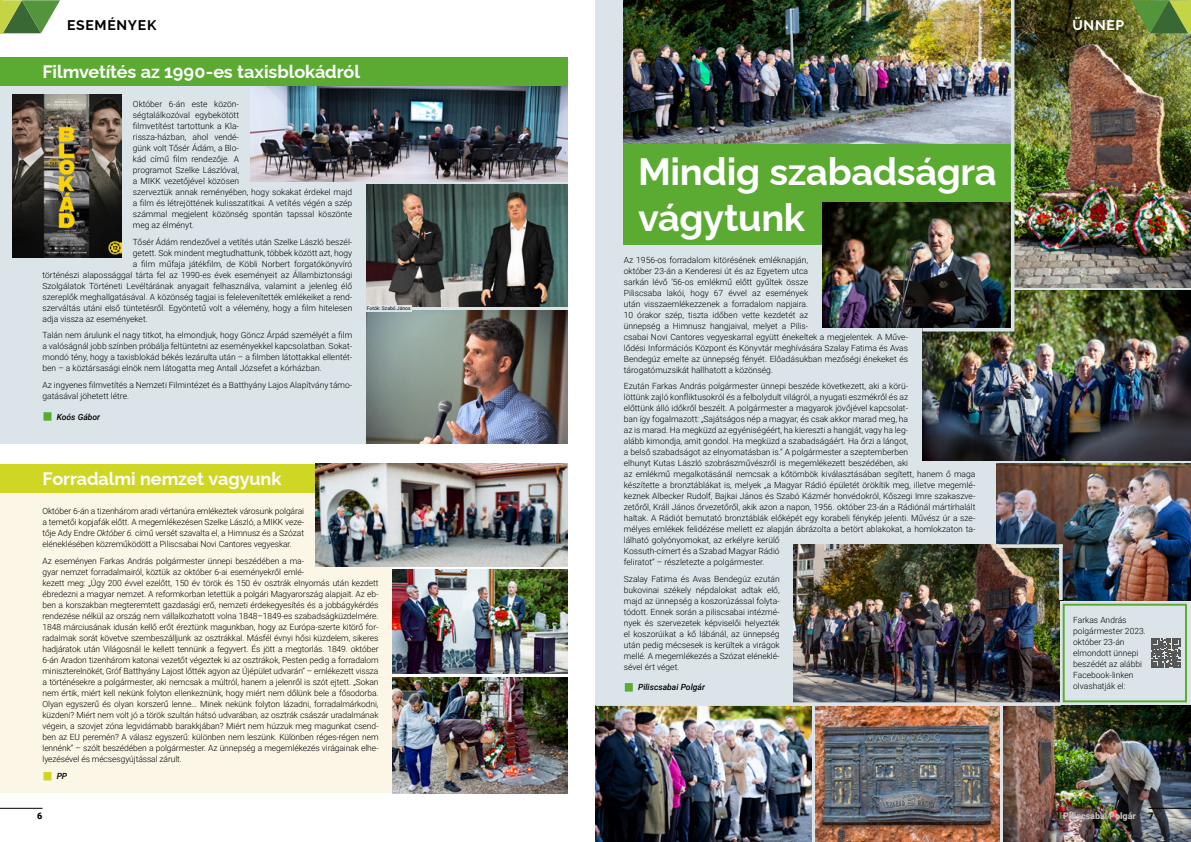
<style>
.page{position:relative;width:1191px;height:842px;background:#fff}
.page>*{position:absolute;margin:0;border:0;box-sizing:border-box;transform-origin:0 0}
.t1{font:700 38px/45.6px "Raleway";letter-spacing:-.01em;color:#fff}
.t2{font:700 18px "Raleway";letter-spacing:-.005em;color:#fff}
.t3{font:700 14px "Raleway";letter-spacing:.05em;color:#000}
.t4{font:700 14px "Raleway";letter-spacing:.05em;color:#fff}
.t5{font:900 9px "Roboto";color:#c1c0c0}
.t6{font:900 9px "Roboto";color:#000}
.t7{font:300 8.5px/11px "Roboto";color:#000}
.t8{font:italic 500 8.5px "Roboto";color:#000}
.t9{font:5px "Roboto";color:#000}
.s1{font-style:italic}
</style>
<div class="page">
<div style="left:595px;top:0;width:596px;height:842px;background:#dbe5e9"></div>
<img style="left:1014px;top:0;width:177px;height:287px">
<img style="left:996px;top:464px;width:195px;height:136px">
<img style="left:922px;top:291px;width:269px;height:169px">
<img style="left:794px;top:544px;width:265px;height:158px">
<img style="left:624px;top:0;width:387px;height:144px">
<img style="left:1003px;top:706px;width:188px;height:136px">
<div style="left:1062px;top:604px;width:125px;height:98px;border:2px solid #5bab33"></div>
<svg style="left:0;top:0;width:60px;height:33px;background:#7fa65b"></svg>
<svg style="left:1125px;top:0;width:66px;height:33px;background:#6a8e38"></svg>
<hr style="left:1148px;top:808px;width:43px;height:1px;background:#000">
<hr style="left:0;top:808px;width:43px;height:1px;background:#000">
<svg style="left:1059px;top:812px;width:2px;height:7px"></svg>
<div style="left:0;top:57px;width:567px;height:29px;background:#5bab33"></div>
<div style="left:0;top:86px;width:567px;height:358px;background:#dbe5e9"></div>
<div style="left:43px;top:412px;width:8px;height:9px;background:#5bab33"></div>
<img style="left:250px;top:86px;width:317px;height:95px">
<div style="left:0;top:464px;width:315px;height:29px;background:#cfd724"></div>
<div style="left:0;top:493px;width:393px;height:299px;background:#fcf6e7"></div>
<div style="left:43px;top:772px;width:8px;height:8px;background:#cfd724"></div>
<img style="left:315px;top:464px;width:252px;height:102px">
<img style="left:393px;top:677px;width:174px;height:117px">
<img style="left:393px;top:570px;width:174px;height:104px">
<img style="left:13px;top:95px;width:109px;height:163px">
<img style="left:366px;top:185px;width:201px;height:121px">
<img style="left:366px;top:310px;width:201px;height:134px">
<div style="left:365px;top:305px;width:47px;height:6px;background:#dbe5e9"></div>
<div style="left:624px;top:144px;width:387px;height:101px;background:#5bab33"></div>
<div style="left:625px;top:683px;width:8px;height:8px;background:#5bab33"></div>
<img style="left:815px;top:706px;width:185px;height:136px">
<img style="left:822px;top:202px;width:189px;height:126px">
<img style="left:595px;top:706px;width:216px;height:136px">
<hr style="left:922px;top:328px;width:89px;height:3px;background:#dbe5e9">
<hr style="left:1011px;top:0;width:3px;height:331px;background:#dbe5e9">
<svg style="left:595px;top:702px;width:465px;height:4px"></svg>
<hr style="left:1059px;top:544px;width:3px;height:56px;background:#dbe5e9">
<svg style="left:996px;top:544px;width:66px;height:4px"></svg>
<svg style="left:1151px;top:638px;width:29px;height:30px"></svg>
<h3 class="t3" style="left:67px;top:14px;width:91px">ESEMÉNYEK</h3>
<h2 class="t2" style="left:43px;top:57px;width:319px">Filmvetítés az 1990-es taxisblokádról</h2>
<p class="t7" style="left:133px;top:98px;width:221px">Október 6-án este közön-<br>ségtalálkozóval egybekötött<br>filmvetítést tartottunk a Kla-<br>rissza-házban, ahol vendé-<br>günk volt Tősér Ádám, a Blo-<br>kád című film rendezője. A<br>programot Szelke Lászlóval,<br>a MIKK vezetőjével közösen<br>szerveztük annak reményében, hogy sokakat érdekel majd a film és létrejöttének kulisszatitkai. A vetítés végén a szép számmal megjelent közönség spontán tapssal köszönte meg az élményt.</p>
<p class="t7" style="left:133px;top:236px;width:221px">Tősér Ádám rendezővel a vetítés után Szelke László beszél-</p>
<p class="t7" style="left:133px;top:247px;width:221px">getett. Sok mindent megtudhattunk, többek között azt, hogy</p>
<p class="t7" style="left:133px;top:258px;width:221px">a film műfaja játékfilm, de Köbli Norbert forgatókönyvíró</p>
<p class="t7" style="left:43px;top:269px;width:311px">történészi alapossággal tárta fel az 1990-es évek eseményeit az Állambiztonsági</p>
<p class="t7" style="left:43px;top:280px;width:311px">Szolgálatok Történeti Levéltárának anyagait felhasználva, valamint a jelenleg élő</p>
<p class="t7" style="left:43px;top:291px;width:311px">szereplők meghallgatásával. A közönség tagjai is felelevenítették emlékeiket a rend-</p>
<p class="t7" style="left:43px;top:302px;width:311px">szerváltás utáni első tüntetésről. Egyöntetű volt a vélemény, hogy a film hitelesen</p>
<p class="t7" style="left:43px;top:313px;width:107px">adja vissza az eseményeket.</p>
<p class="t7" style="left:43px;top:330px;width:311px;text-align:justify">Talán nem árulunk el nagy titkot, ha elmondjuk, hogy Göncz Árpád személyét a film a valóságnál jobb színben próbálja feltüntetni az eseményekkel kapcsolatban. Sokat&shy;mondó tény, hogy a taxisblokád békés lezárulta után – a filmben látottakkal ellentét&shy;ben – a köztársasági elnök nem látogatta meg Antall Józsefet a kórházban.</p>
<p class="t7" style="left:43px;top:379px;width:311px">Az ingyenes filmvetítés a Nemzeti Filmintézet és a Batthyány Lajos Alapítvány támo&shy;gatásával jöhetett létre.</p>
<p class="t8" style="left:57px;top:411px;width:45px">Koós Gábor</p>
<p class="t9" style="left:367px;top:305px;width:45px">Fotók: Szabó János</p>
<h2 class="t2" style="left:43px;top:464px;width:240px">Forradalmi nemzet vagyunk</h2>
<p class="t7" style="left:43px;top:505px;width:263px;text-align:justify">Október 6-án a tizenhárom aradi vértanúra emlékeztek városunk polgárai a temetői kopjafák előtt. A megemlékezésen Szelke László, a MIKK veze&shy;tője Ady Endre <span class="s1">Október 6.</span> című versét szavalta el, a Himnusz és a Szózat eléneklésében közreműködött a Piliscsabai Novi Cantores vegyeskar.</p>
<p class="t7" style="left:43px;top:555px;width:337px">Az eseményen Farkas András polgármester ünnepi beszédében a ma-<br>gyar nemzet forradalmairól, köztük az október 6-ai eseményekről emlé-<br>kezett meg: „Úgy 200 évvel ezelőtt, 150 év török és 150 év osztrák elnyomás után kezdett ébredezni a magyar nemzet. A reformkorban letettük a polgári Magyarország alapjait. Az eb&shy;ben a korszakban megteremtett gazdasági erő, nemzeti érdekegyesítés és a jobbágykérdés rendezése nélkül az ország nem vállalkozhatott volna 1848–1849-es szabadságküzdelmére.<br>1848 márciusának idusán kellő erőt éreztünk magunkban, hogy az Európa-szerte kitörő for&shy;radalmak sorát követve szembeszálljunk az osztrákkal. Másfél évnyi hősi küzdelem, sikeres hadjáratok után Világosnál le kellett tennünk a fegyvert. És jött a megtorlás. 1849. október 6-án Aradon tizenhárom katonai vezetőt végeztek ki az osztrákok, Pesten pedig a forradalom miniszterelnökét, Gróf Batthyány Lajost lőtték agyon az Újépület udvarán” – emlékezett vissza a történésekre a polgármester, aki nemcsak a múltról, hanem a jelenről is szót ejtett. „Sokan nem értik, miért kell nekünk folyton ellenkeznünk, hogy miért nem dőlünk bele a fősodorba.<br>Olyan egyszerű és olyan korszerű lenne… Minek nekünk folyton lázadni, forradalmárkodni, küzdeni? Miért nem volt jó a török szultán hátsó udvarában, az osztrák császár uradalmának végein, a szovjet zóna legvidámabb barakkjában? Miért nem húzzuk meg magunkat csend&shy;ben az EU peremén? A válasz egyszerű: különben nem leszünk. Különben réges-régen nem lennénk” – szólt beszédében a polgármester. Az ünnepség a megemlékezés virágainak elhe&shy;lyezésével és mécsesgyújtással zárult.</p>
<p class="t8" style="left:57px;top:770px;width:12px">PP</p>
<h1 class="t1" style="left:638px;top:145px;width:360px">Mindig szabadságra vágytunk</h1>
<p class="t7" style="left:624px;top:254px;width:286px">Az 1956-os forradalom kitörésének emléknapján,<br>október 23-án a Kenderesi út és az Egyetem utca<br>sarkán lévő ’56-os emlékmű előtt gyűltek össze<br>Piliscsaba lakói, hogy 67 évvel az események<br>után visszaemlékezzenek a forradalom napjaira.<br>10 órakor szép, tiszta időben vette kezdetét az<br>ünnepség a Himnusz hangjaival, melyet a Pilis-<br>csabai Novi Cantores vegyeskarral együtt énekeltek a megjelentek. A Műve&shy;lődési Információs Központ és Könyvtár meghívására Szalay Fatima és Avas Bendegúz emelte az ünnepség fényét. Előadásukban mezőségi énekeket és tárogatómuzsikát hallhatott a közönség.</p>
<p class="t7" style="left:624px;top:380px;width:353px">Ezután Farkas András polgármester ünnepi beszéde következett, aki a körü-<br>löttünk zajló konfliktusokról és a felbolydult világról, a nyugati eszmékről és az<br>előttünk álló időkről beszélt. A polgármester a magyarok jövőjével kapcsolat-<br>ban így fogalmazott: „Sajátságos nép a magyar, és csak akkor marad meg, ha<br>az is marad. Ha megküzd az egyéniségéért, ha kiereszti a hangját, vagy ha leg-<br>alább kimondja, amit gondol. Ha megküzd a szabadságáért. Ha őrzi a lángot,<br>a belső szabadságot az elnyomatásban is.” A polgármester a szeptemberben<br>elhunyt Kutas László szobrászművészről is megemlékezett beszédében, aki<br>az emlékmű megalkotásánál nemcsak a kőtömbök kiválasztásában segített, hanem ő maga készítette a bronztáblákat is, melyek „a Magyar Rádió épületét örökítik meg, illetve megemlé&shy;keznek Albecker Rudolf, Bajkai János és Szabó Kázmér honvédokról, Kőszegi Imre szakaszve&shy;zetőről, Králl János őrvezetőről, akik azon a napon, 1956. október 23-án a Rádiónál mártírhalált haltak. A Rádiót bemutató bronztáblák előképét egy korabeli fénykép jelenti. Művész úr a sze&shy;mélyes emlékek felidézése mellett ez alapján ábrázolta a betört ablakokat, a homlokzaton ta&shy;lálható golyónyomokat, az erkélyre kerülő<br>Kossuth-címert és a Szabad Magyar Rádió<br>feliratot” – részletezte a polgármester.</p>
<p class="t7" style="left:624px;top:573px;width:157px;text-align:justify">Szalay Fatima és Avas Bendegúz ezután bukovinai székely népdalokat adtak elő, majd az ünnepség a koszorúzással folyta&shy;tódott. Ennek során a piliscsabai intézmé&shy;nyek és szervezetek képviselői helyezték el koszorúikat a kő lábánál, az ünnepség után pedig mécsesek is kerültek a virágok mellé. A megemlékezés a Szózat eléneklé&shy;sével ért véget.</p>
<p class="t8" style="left:638px;top:681px;width:68px">Piliscsabai Polgár</p>
<h3 class="t4" style="left:1072px;top:14px;width:53px">ÜNNEP</h3>
<p class="t7" style="left:1073px;top:614px;width:74px">Farkas András polgármester 2023. október 23-án elmondott ünnepi beszédét az alábbi<br>Facebook-linken olvashatják el:</p>
<p class="t6" style="left:37px;top:809px;width:7px">6</p>
<p class="t5" style="left:1063px;top:809px;width:74px">Piliscsabai Polgár</p>
<p class="t6" style="left:1148px;top:809px;width:7px">7</p>
</div>
